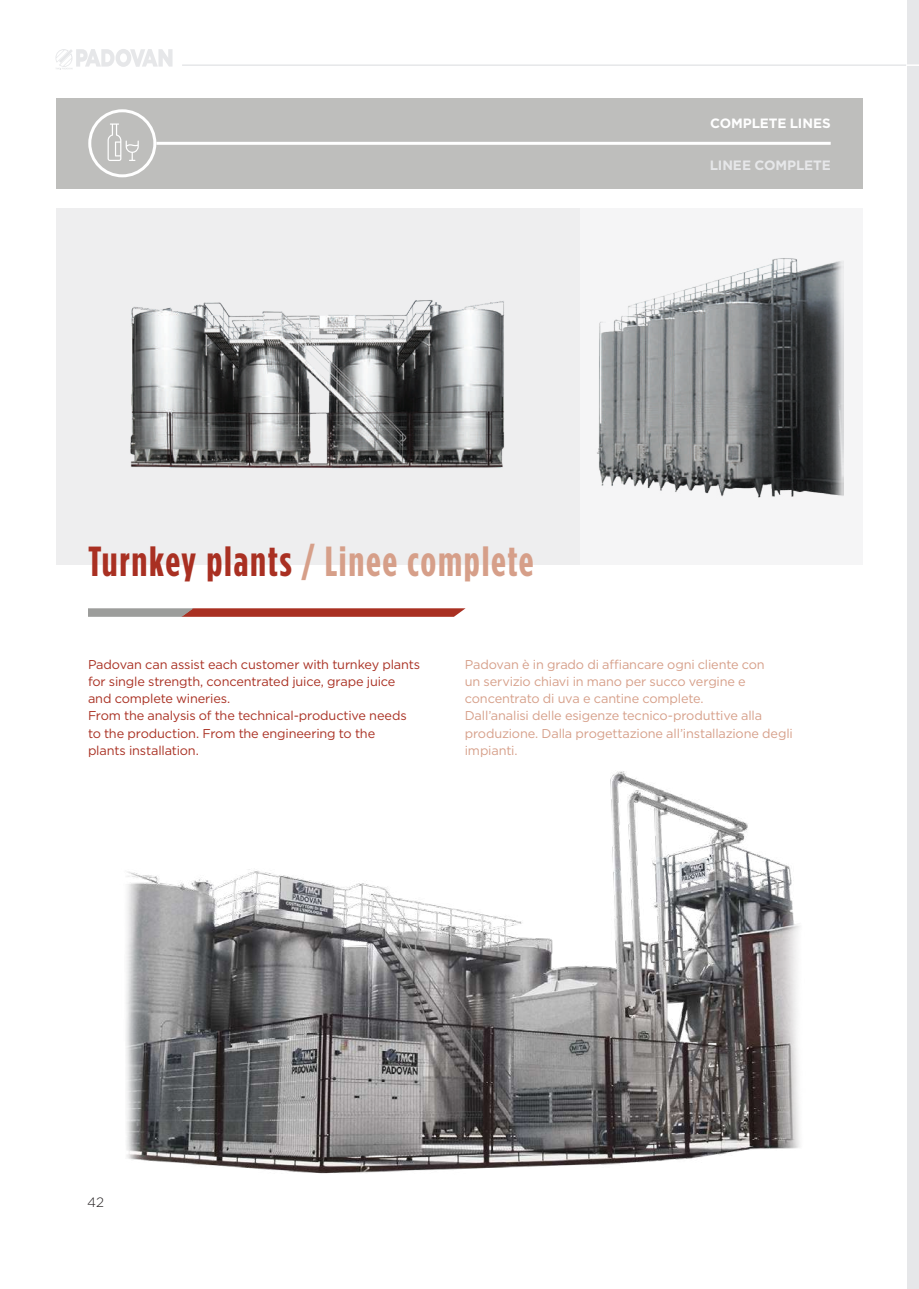
<style>
.page{position:relative;width:919px;height:1289px;background:#fff}
.page>*{position:absolute;margin:0;border:0;box-sizing:border-box;transform-origin:0 0}
.t1{font:700 condensed 42px "Gotham HTF";letter-spacing:.04em;color:#d69f89}
.t2{font:700 13.5px "Gotham HTF";letter-spacing:-.005em;color:#fff}
.t3{font:700 13.5px "Gotham HTF";letter-spacing:-.005em;color:#e6e7e9}
.t4{font:300 13.5px "Gotham HTF";color:#231f20}
.t5{font:12.75px/17.2px "Gotham HTF";letter-spacing:-.015em;color:#d69f89}
.t6{font:12.75px/17.2px "Gotham HTF";letter-spacing:-.015em;color:#a93022}
.s1{color:#a93022}
</style>
<div class="page">
<div style="left:56px;top:209px;width:806px;height:356px;background:#eeeeef"></div>
<div style="left:579px;top:209px;width:283px;height:356px;background:#f5f5f6"></div>
<svg style="left:88px;top:608px;width:377px;height:9px"></svg>
<div style="left:56px;top:98px;width:806px;height:91px;background:#bebebc"></div>
<hr style="left:156px;top:142px;width:674px;height:3px;background:#fff">
<div style="left:88px;top:109px;width:68px;height:68px;border:3px solid #fff;border-radius:50%"></div>
<svg style="left:107px;top:123px;width:32px;height:38px"></svg>
<img style="left:130px;top:300px;width:375px;height:169px">
<img style="left:597px;top:258px;width:246px;height:240px">
<svg style="left:55px;top:49px;width:117px;height:20px"></svg>
<hr style="left:182px;top:64px;width:724px;height:2px;background:#e6e7e9">
<div style="left:907px;top:0;width:11px;height:1288px;background:#e6e7e9"></div>
<svg style="left:907px;top:64px;width:11px;height:2px"></svg>
<img style="left:126px;top:771px;width:674px;height:403px">
<h1 class="t1" style="left:88px;top:537px;width:447px"><span class="s1">Turnkey plants</span> / Linee complete</h1>
<p class="t2" style="left:710px;top:115px;width:122px">COMPLETE LINES</p>
<p class="t3" style="left:709px;top:157px;width:122px">LINEE COMPLETE</p>
<p class="t6" style="left:88px;top:655px;width:334px">Padovan can assist each customer with turnkey plants for single strength, concentrated juice, grape juice and complete wineries.<br>From the analysis of the technical-productive needs to the production. From the engineering to the<br>plants installation.</p>
<p class="t5" style="left:465px;top:655px;width:329px">Padovan è in grado di affiancare ogni cliente con<br>un servizio chiavi in mano per succo vergine e concentrato di uva e cantine complete.<br>Dall’analisi delle esigenze tecnico-produttive alla produzione. Dalla progettazione all’installazione degli impianti.</p>
<p class="t4" style="left:87px;top:1195px;width:18px">42</p>
</div>
